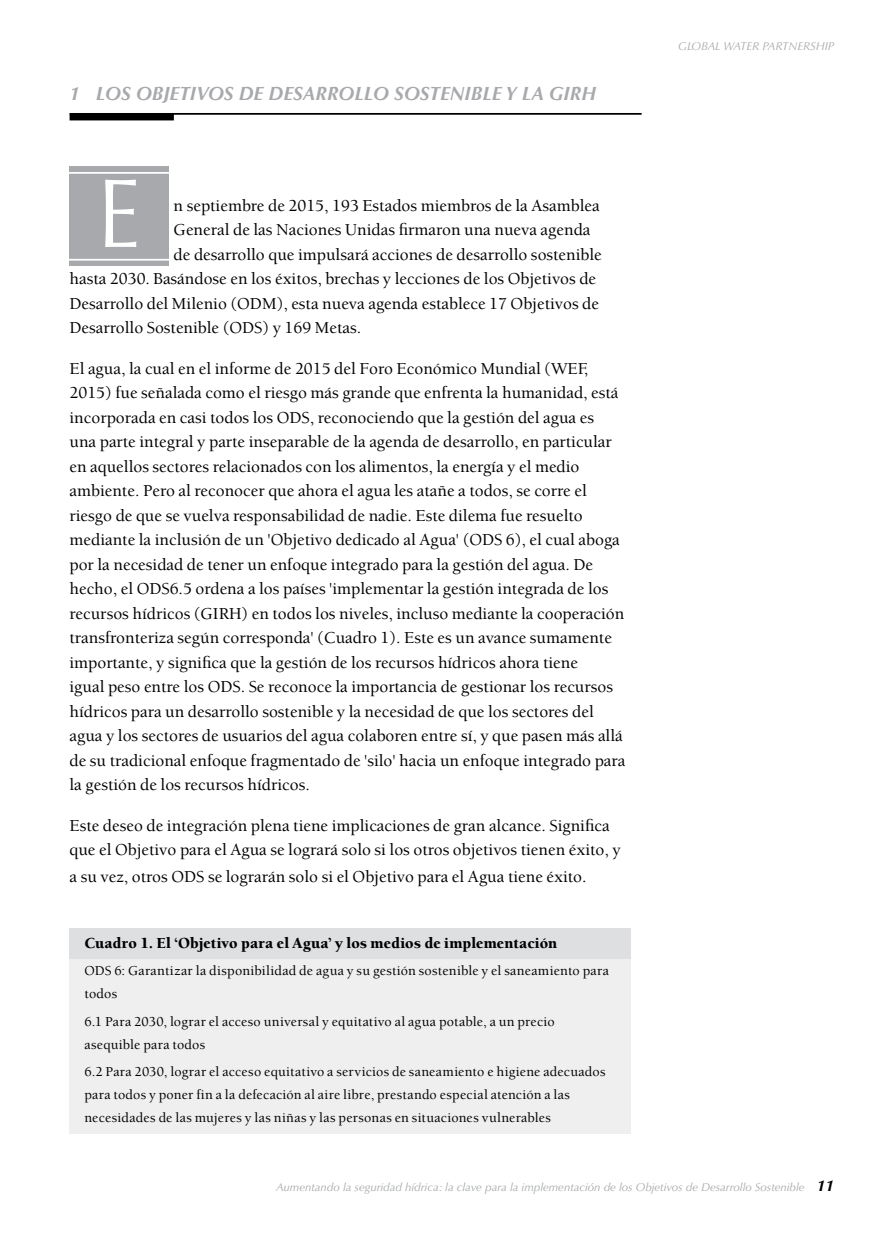
<style>
.page{position:relative;width:874px;height:1241px;background:#fff}
.page>*{position:absolute;margin:0;border:0;box-sizing:border-box;transform-origin:0 0}
.t1{font:98px "Optima";color:#fff;scale:.88 1}
.t2{font:italic 700 19.25px "Optima";color:#a7a9ac}
.t3{font:500 17.15px/24.5px "Berkeley Std";color:#000}
.t4{font:900 15.75px "Berkeley Std";letter-spacing:.005em;color:#000}
.t5{font:500 14px/22.8px "Berkeley Std";letter-spacing:.02em;color:#000}
.t6{font:italic 11.38px "Optima LT Std";color:#a7a9ac}
.s1{font-family:"Optima";font-weight:700;font-size:15.75px;color:#000}
</style>
<div class="page">
<div style="left:69px;top:932px;width:561px;height:201px;background:#efeff0"></div>
<div style="left:69px;top:928px;width:561px;height:30px;background:#dedfe0"></div>
<hr style="left:70px;top:113px;width:571px;height:2px;background:#000">
<div style="left:70px;top:113px;width:104px;height:7px;background:#000"></div>
<div style="left:69px;top:167px;width:99px;height:99px;background:#a7a9ac"></div>
<hr style="left:64px;top:172px;width:109px;height:2px;background:#fff">
<hr style="left:64px;top:259px;width:109px;height:1px;background:#fff">
<p class="t2" style="left:70px;top:82px;width:527px">1 LOS OBJETIVOS DE DESARROLLO SOSTENIBLE Y LA GIRH</p>
<h1 class="t1" style="left:97px;top:157px;width:50px">E</h1>
<p class="t3" style="left:173px;top:193px;width:427px">n septiembre de 2015, 193 Estados miembros de la Asamblea</p>
<p class="t3" style="left:173px;top:218px;width:418px">General de las Naciones Unidas firmaron una nueva agenda</p>
<p class="t3" style="left:173px;top:242px;width:429px">de desarrollo que impulsará acciones de desarrollo sostenible</p>
<p class="t3" style="left:69px;top:267px;width:528px">hasta 2030. Basándose en los éxitos, brechas y lecciones de los Objetivos de</p>
<p class="t3" style="left:69px;top:291px;width:531px">Desarrollo del Milenio (ODM), esta nueva agenda establece 17 Objetivos de</p>
<p class="t3" style="left:69px;top:316px;width:293px">Desarrollo Sostenible (ODS) y 169 Metas.</p>
<p class="t3" style="left:69px;top:356px;width:557px">El agua, la cual en el informe de 2015 del Foro Económico Mundial (WEF, 2015) fue señalada como el riesgo más grande que enfrenta la humanidad, está incorporada en casi todos los ODS, reconociendo que la gestión del agua es<br>una parte integral y parte inseparable de la agenda de desarrollo, en particular en aquellos sectores relacionados con los alimentos, la energía y el medio ambiente. Pero al reconocer que ahora el agua les atañe a todos, se corre el riesgo de que se vuelva responsabilidad de nadie. Este dilema fue resuelto mediante la inclusión de un 'Objetivo dedicado al Agua' (ODS 6), el cual aboga por la necesidad de tener un enfoque integrado para la gestión del agua. De hecho, el ODS6.5 ordena a los países 'implementar la gestión integrada de los recursos hídricos (GIRH) en todos los niveles, incluso mediante la cooperación transfronteriza según corresponda' (Cuadro 1). Este es un avance sumamente importante, y significa que la gestión de los recursos hídricos ahora tiene<br>igual peso entre los ODS. Se reconoce la importancia de gestionar los recursos hídricos para un desarrollo sostenible y la necesidad de que los sectores del agua y los sectores de usuarios del agua colaboren entre sí, y que pasen más allá de su tradicional enfoque fragmentado de 'silo' hacia un enfoque integrado para la gestión de los recursos hídricos.</p>
<p class="t3" style="left:69px;top:813px;width:552px">Este deseo de integración plena tiene implicaciones de gran alcance. Significa que el Objetivo para el Agua se logrará solo si los otros objetivos tienen éxito, y</p>
<p class="t3" style="left:69px;top:864px;width:518px">a su vez, otros ODS se lograrán solo si el Objetivo para el Agua tiene éxito.</p>
<p class="t4" style="left:84px;top:934px;width:474px">Cuadro 1. El ‘Objetivo para el Agua’ y los medios de implementación</p>
<p class="t5" style="left:84px;top:959px;width:526px">ODS 6: Garantizar la disponibilidad de agua y su gestión sostenible y el saneamiento para todos</p>
<p class="t5" style="left:84px;top:1010px;width:471px">6.1 Para 2030, lograr el acceso universal y equitativo al agua potable, a un precio asequible para todos</p>
<p class="t5" style="left:84px;top:1060px;width:522px">6.2 Para 2030, lograr el acceso equitativo a servicios de saneamiento e higiene adecuados para todos y poner fin a la defecación al aire libre, prestando especial atención a las necesidades de las mujeres y las niñas y las personas en situaciones vulnerables</p>
<p class="t6" style="left:677px;top:39px;width:157px">GLOBAL WATER PARTNERSHIP</p>
<p class="t6" style="left:276px;top:1180px;width:559px">Aumentando la seguridad hídrica: la clave para la implementación de los Objetivos de Desarrollo Sostenible <span class="s1">11</span></p>
</div>
